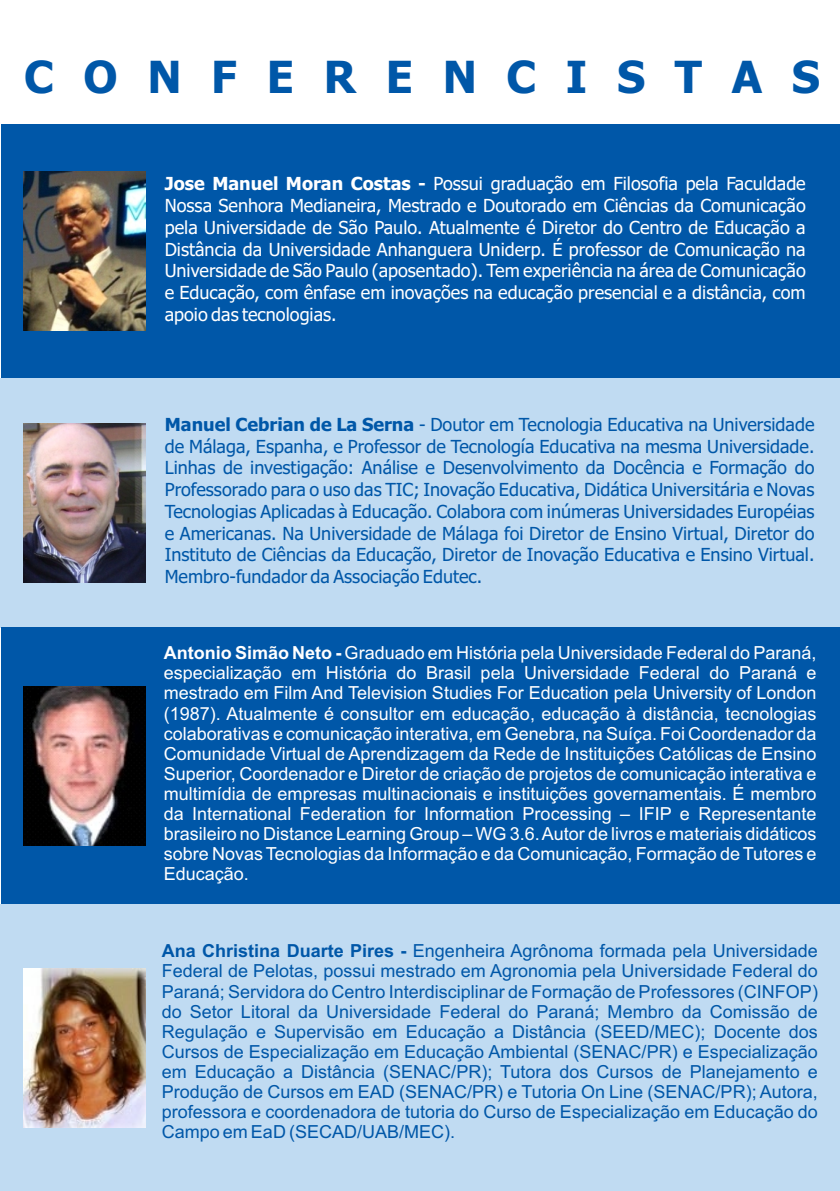
<style>
.page{position:relative;width:840px;height:1191px;background:#fff}
.page>*{position:absolute;margin:0;border:0;box-sizing:border-box;transform-origin:0 0}
.t1{font:700 44.4px "Tahoma";letter-spacing:.67em;color:#0057a8}
.t2{font:18px/20.2px "Arial";color:#fff;text-align:justify}
.t3{font:18px/20.2px "Arial";color:#0057a8;text-align:justify}
.t4{font:18px/21.8px "Tahoma";color:#0057a8;text-align:justify}
.t5{font:18px/21.8px "Tahoma";color:#fff;text-align:justify}
.s1{font-weight:700}
</style>
<div class="page">
<div style="left:1px;top:124px;width:838px;height:254px;background:#0057a8"></div>
<img style="left:24px;top:171px;width:121px;height:160px">
<div style="left:0;top:378px;width:839px;height:250px;background:#c0dbf2"></div>
<img style="left:24px;top:423px;width:121px;height:159px">
<div style="left:1px;top:628px;width:838px;height:276px;background:#0057a8"></div>
<img style="left:24px;top:686px;width:121px;height:159px">
<div style="left:0;top:904px;width:839px;height:287px;background:#c0dbf2"></div>
<img style="left:24px;top:968px;width:121px;height:159px">
<h1 class="t1" style="left:24px;top:59px;width:796px">CONFERENCISTAS</h1>
<p class="t5" style="left:165px;top:174px;width:642px"><span class="s1">Jose Manuel Moran Costas -</span> Possui graduação em Filosofia pela Faculdade Nossa Senhora Medianeira, Mestrado e Doutorado em Ciências da Comunicação pela Universidade de São Paulo. Atualmente é Diretor do Centro de Educação a Distância da Universidade Anhanguera Uniderp. É professor de Comunicação na Universidade de São Paulo (aposentado). Tem experiência na área de Comunicação e Educação, com ênfase em inovações na educação presencial e a distância, com apoio das tecnologias.</p>
<p class="t4" style="left:165px;top:415px;width:651px"><span class="s1">Manuel Cebrian de La Serna</span> - Doutor em Tecnologia Educativa na Universidade de Málaga, Espanha, e Professor de Tecnología Educativa na mesma Universidade.<br>Linhas de investigação: Análise e Desenvolvimento da Docência e Formação do Professorado para o uso das TIC; Inovação Educativa, Didática Universitária e Novas Tecnologias Aplicadas à Educação. Colabora com inúmeras Universidades Européias e Americanas. Na Universidade de Málaga foi Diretor de Ensino Virtual, Diretor do Instituto de Ciências da Educação, Diretor de Inovação Educativa e Ensino Virtual.<br>Membro-fundador da Associação Edutec.</p>
<p class="t2" style="left:164px;top:644px;width:654px"><span class="s1">Antonio Simão Neto -</span> Graduado em História pela Universidade Federal do Paraná, especialização em História do Brasil pela Universidade Federal do Paraná e mestrado em Film And Television Studies For Education pela University of London (1987). Atualmente é consultor em educação, educação à distância, tecnologias colaborativas e comunicação interativa, em Genebra, na Suíça. Foi Coordenador da Comunidade Virtual de Aprendizagem da Rede de Instituições Católicas de Ensino Superior, Coordenador e Diretor de criação de projetos de comunicação interativa e multimídia de empresas multinacionais e instituições governamentais. É membro da International Federation for Information Processing – IFIP e Representante brasileiro no Distance Learning Group – WG 3.6. Autor de livros e materiais didáticos sobre Novas Tecnologias da Informação e da Comunicação, Formação de Tutores e Educação.</p>
<p class="t3" style="left:162px;top:942px;width:657px"><span class="s1">Ana Christina Duarte Pires -</span> Engenheira Agrônoma formada pela Universidade Federal de Pelotas, possui mestrado em Agronomia pela Universidade Federal do Paraná; Servidora do Centro Interdisciplinar de Formação de Professores (CINFOP) do Setor Litoral da Universidade Federal do Paraná; Membro da Comissão de Regulação e Supervisão em Educação a Distância (SEED/MEC); Docente dos Cursos de Especialização em Educação Ambiental (SENAC/PR) e Especialização em Educação a Distância (SENAC/PR); Tutora dos Cursos de Planejamento e Produção de Cursos em EAD (SENAC/PR) e Tutoria On Line (SENAC/PR); Autora, professora e coordenadora de tutoria do Curso de Especialização em Educação do Campo em EaD (SECAD/UAB/MEC).</p>
</div>
